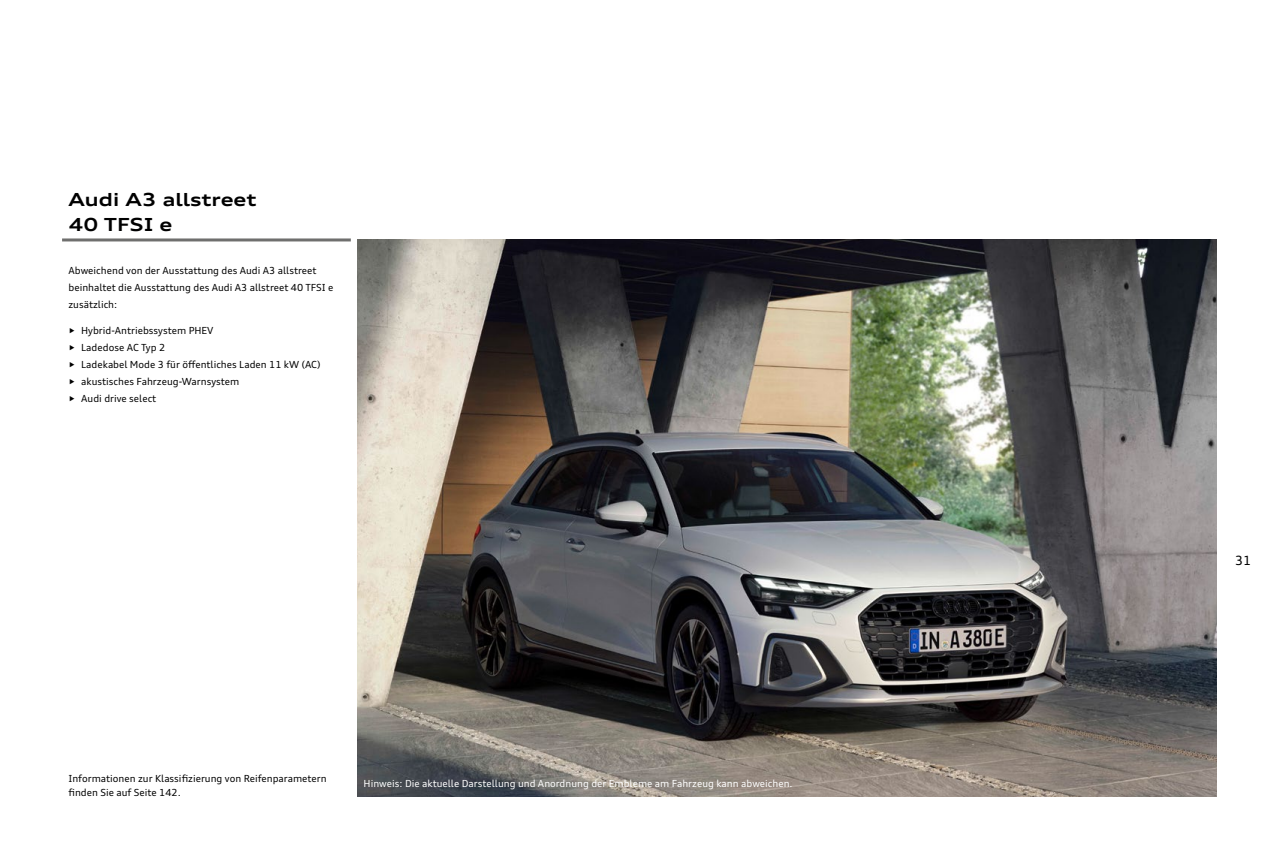
<style>
.page{position:relative;width:1263px;height:842px;background:#fff}
.page>*{position:absolute;margin:0;border:0;box-sizing:border-box;transform-origin:0 0}
.t1{font:700 expanded 18px/25.7px "Audi Type";color:#000}
.t2{font:12.75px "Audi Type";color:#000}
.t3{font:9.75px/17.1px "Audi Type";color:#000}
.t4{font:9.75px "Audi Type";color:#fff}
.s1{font-size:12px}
</style>
<div class="page">
<hr style="left:62px;top:238px;width:289px;height:3px;background:#6f6f6e">
<img style="left:357px;top:240px;width:860px;height:556px">
<h1 class="t1" style="left:68px;top:186px;width:190px">Audi A3 allstreet<br>40 TFSI e</h1>
<p class="t3" style="left:68px;top:262px;width:267px">Abweichend von der Ausstattung des Audi A3 allstreet beinhaltet die Ausstattung des Audi A3 allstreet 40 TFSI e zusätzlich:</p>
<p class="t3" style="left:68px;top:322px;width:147px"><span class="s1">•</span> Hybrid-Antriebssystem PHEV</p>
<p class="t3" style="left:68px;top:339px;width:98px"><span class="s1">•</span> Ladedose AC Typ 2</p>
<p class="t3" style="left:68px;top:356px;width:254px"><span class="s1">•</span> Ladekabel Mode 3 für öffentliches Laden 11 kW (AC)</p>
<p class="t3" style="left:68px;top:373px;width:172px"><span class="s1">•</span> akustisches Fahrzeug-Warnsystem</p>
<p class="t3" style="left:68px;top:390px;width:89px"><span class="s1">•</span> Audi drive select</p>
<p class="t3" style="left:68px;top:771px;width:260px;line-height:14.2px">Informationen zur Klassifizierung von Reifenparametern finden Sie auf Seite 142.</p>
<p class="t4" style="left:364px;top:778px;width:431px">Hinweis: Die aktuelle Darstellung und Anordnung der Embleme am Fahrzeug kann abweichen.</p>
<h2 class="t2" style="left:1235px;top:552px;width:18px">31</h2>
</div>
